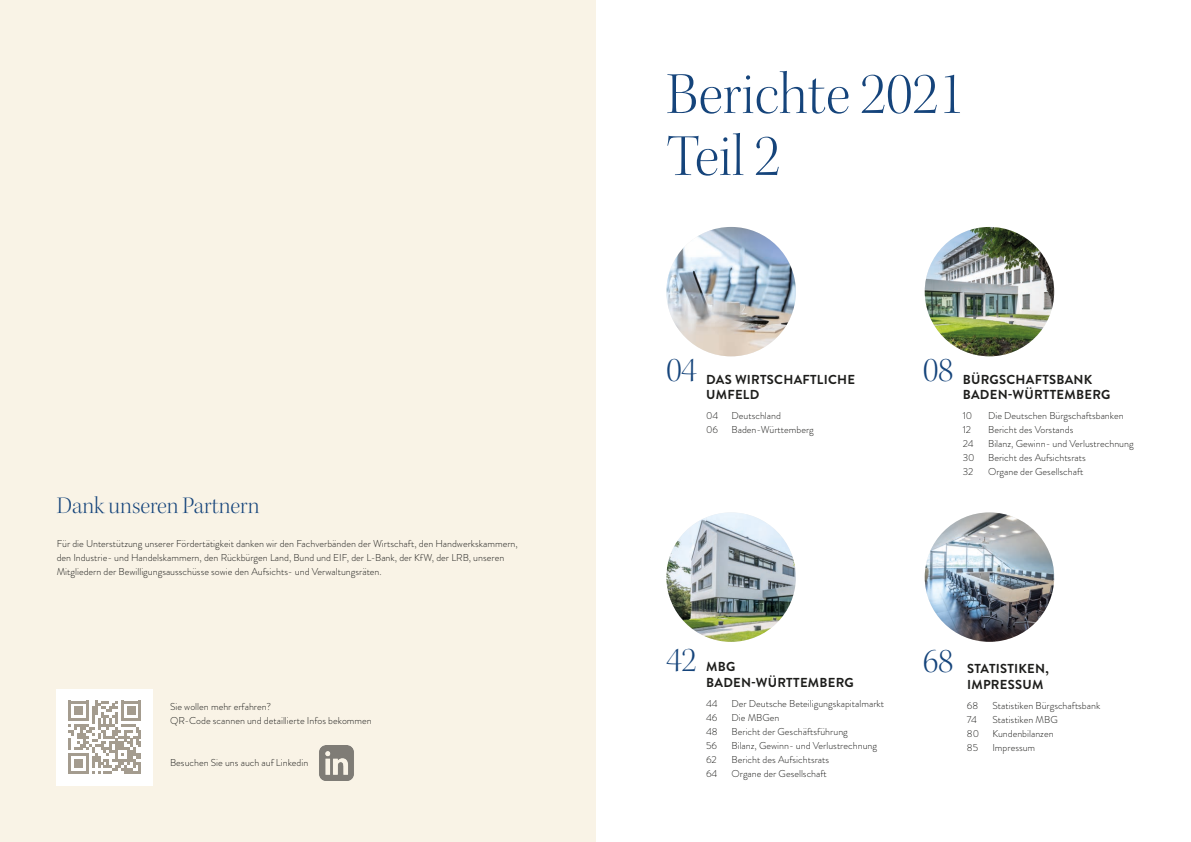
<style>
.page{position:relative;width:1191px;height:842px;background:#fff}
.page>*{position:absolute;margin:0;border:0;box-sizing:border-box;transform-origin:0 0}
.t1{font:60px/62px "Kepler Std Light Disp";color:#15447b}
.t2{font:35px "Kepler Std Light Disp";color:#15447b}
.t3{font:24px "Kepler Std Light Disp";color:#15447b}
.t4{font:700 13px/15.6px "Brandon Grotesque";letter-spacing:.02em;color:#1d1d1b}
.t5{font:300 10px/14px "Brandon Grotesque";color:#1d1d1b}
</style>
<div class="page">
<div style="left:0;top:0;width:595px;height:842px;background:#f9f3e6"></div>
<img style="left:666px;top:227px;width:130px;height:129px;border-radius:65px">
<img style="left:924px;top:227px;width:130px;height:129px;border-radius:65px">
<img style="left:666px;top:512px;width:130px;height:130px;border-radius:65px">
<img style="left:924px;top:512px;width:130px;height:130px;border-radius:65px">
<div style="left:57px;top:689px;width:96px;height:96px;background:#fff"></div>
<svg style="left:68px;top:701px;width:73px;height:73px"></svg>
<img style="left:319px;top:746px;width:35px;height:34px">
<h3 class="t3" style="left:57px;top:492px;width:204px">Dank unseren Partnern</h3>
<p class="t5" style="left:57px;top:537px;width:462px">Für die Unterstützung unserer Fördertätigkeit danken wir den Fachverbänden der Wirtschaft, den Handwerkskammern, den Industrie- und Handelskammern, den Rückbürgen Land, Bund und EIF, der L-Bank, der KfW, der LRB, unseren<br>Mitgliedern der Bewilligungsausschüsse sowie den Aufsichts- und Verwaltungsräten.</p>
<p class="t5" style="left:170px;top:700px;width:203px">Sie wollen mehr erfahren?<br>QR-Code scannen und detaillierte Infos bekommen</p>
<p class="t5" style="left:170px;top:756px;width:140px">Besuchen Sie uns auch auf Linkedin</p>
<h1 class="t1" style="left:666px;top:64px;width:300px">Berichte 2021<br>Teil 2</h1>
<h2 class="t2" style="left:666px;top:351px;width:32px">04</h2>
<h3 class="t4" style="left:706px;top:372px;width:150px">DAS WIRTSCHAFTLICHE<br>UMFELD</h3>
<p class="t5" style="left:706px;top:408px;width:14px">04</p>
<p class="t5" style="left:731px;top:408px;width:51px">Deutschland</p>
<p class="t5" style="left:706px;top:422px;width:13px">06</p>
<p class="t5" style="left:731px;top:422px;width:84px">Baden-Württemberg</p>
<h2 class="t2" style="left:923px;top:351px;width:32px">08</h2>
<h3 class="t4" style="left:962px;top:372px;width:149px">BÜRGSCHAFTSBANK<br>BADEN-WÜRTTEMBERG</h3>
<p class="t5" style="left:962px;top:408px;width:11px">10</p>
<p class="t5" style="left:988px;top:408px;width:137px">Die Deutschen Bürgschaftsbanken</p>
<p class="t5" style="left:962px;top:422px;width:10px">12</p>
<p class="t5" style="left:988px;top:422px;width:87px">Bericht des Vorstands</p>
<p class="t5" style="left:962px;top:436px;width:12px">24</p>
<p class="t5" style="left:988px;top:436px;width:147px">Bilanz, Gewinn- und Verlustrechnung</p>
<p class="t5" style="left:962px;top:450px;width:13px">30</p>
<p class="t5" style="left:988px;top:450px;width:99px">Bericht des Aufsichtsrats</p>
<p class="t5" style="left:962px;top:464px;width:12px">32</p>
<p class="t5" style="left:988px;top:464px;width:97px">Organe der Gesellschaft</p>
<h2 class="t2" style="left:666px;top:641px;width:32px">42</h2>
<h3 class="t4" style="left:706px;top:659px;width:149px">MBG<br>BADEN-WÜRTTEMBERG</h3>
<p class="t5" style="left:706px;top:696px;width:13px">44</p>
<p class="t5" style="left:731px;top:696px;width:154px">Der Deutsche Beteiligungskapitalmarkt</p>
<p class="t5" style="left:706px;top:710px;width:13px">46</p>
<p class="t5" style="left:731px;top:710px;width:49px">Die MBGen</p>
<p class="t5" style="left:706px;top:724px;width:13px">48</p>
<p class="t5" style="left:731px;top:724px;width:118px">Bericht der Geschäftsführung</p>
<p class="t5" style="left:706px;top:738px;width:12px">56</p>
<p class="t5" style="left:731px;top:738px;width:147px">Bilanz, Gewinn- und Verlustrechnung</p>
<p class="t5" style="left:706px;top:752px;width:12px">62</p>
<p class="t5" style="left:731px;top:752px;width:99px">Bericht des Aufsichtsrats</p>
<p class="t5" style="left:706px;top:766px;width:13px">64</p>
<p class="t5" style="left:731px;top:766px;width:97px">Organe der Gesellschaft</p>
<h2 class="t2" style="left:923px;top:641px;width:32px">68</h2>
<h3 class="t4" style="left:967px;top:661px;width:83px">STATISTIKEN,<br>IMPRESSUM</h3>
<p class="t5" style="left:967px;top:698px;width:13px">68</p>
<p class="t5" style="left:992px;top:698px;width:109px">Statistiken Bürgschaftsbank</p>
<p class="t5" style="left:967px;top:712px;width:12px">74</p>
<p class="t5" style="left:992px;top:712px;width:67px">Statistiken MBG</p>
<p class="t5" style="left:967px;top:726px;width:14px">80</p>
<p class="t5" style="left:992px;top:726px;width:63px">Kundenbilanzen</p>
<p class="t5" style="left:967px;top:740px;width:13px">85</p>
<p class="t5" style="left:992px;top:740px;width:44px">Impressum</p>
</div>
